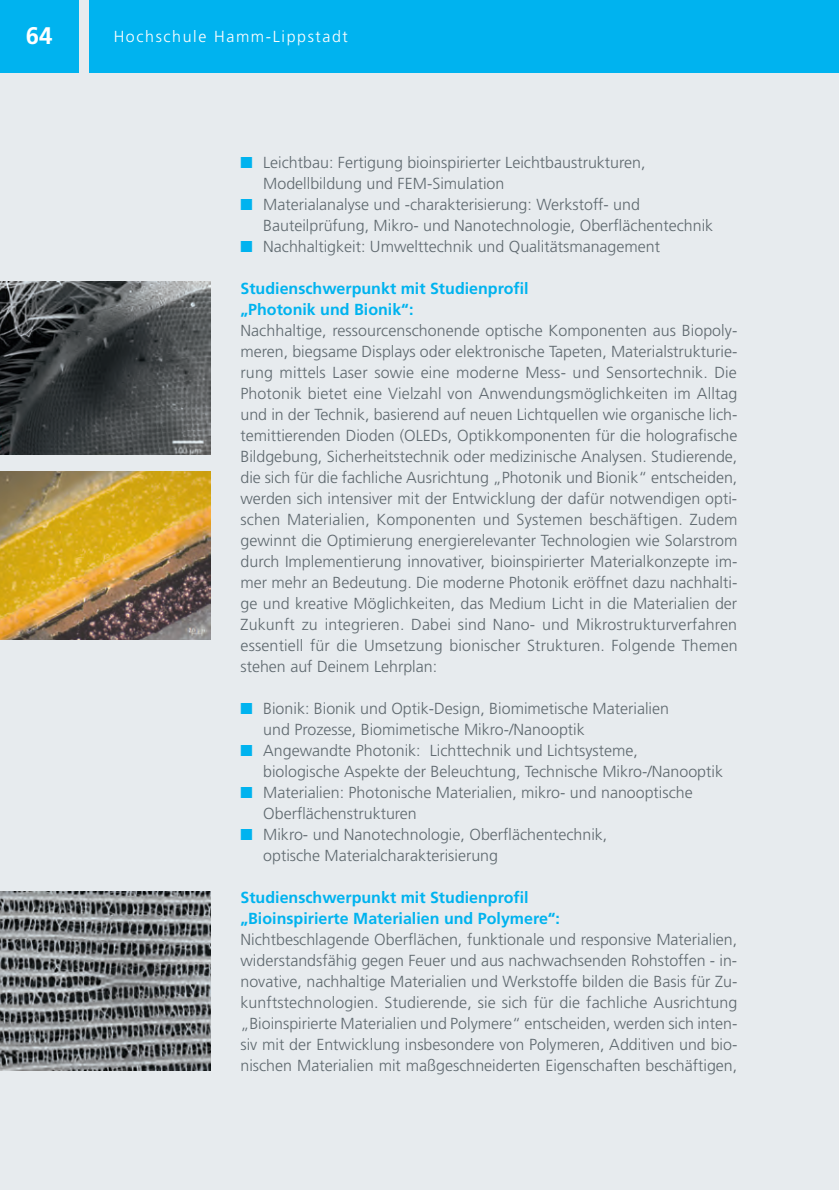
<style>
.page{position:relative;width:839px;height:1190px;background:#fff}
.page>*{position:absolute;margin:0;border:0;box-sizing:border-box;transform-origin:0 0}
.t1{font:700 24px "Frutiger LT Std";color:#fff}
.t2{font:300 16px/21px "Frutiger LT Std";color:#5f696f}
.t3{font:700 16px/21px "Frutiger LT Std";color:#00b3ef}
.t4{font:300 16px "Frutiger LT Std";letter-spacing:.1em;color:#fff}
.s1{color:#00b3ef}
</style>
<div class="page">
<div style="left:0;top:0;width:838px;height:1190px;background:#e7ebee"></div>
<div style="left:0;top:0;width:79px;height:73px;background:#00b3ef"></div>
<div style="left:89px;top:0;width:749px;height:73px;background:#00b3ef"></div>
<img style="left:0;top:281px;width:210px;height:173px">
<img style="left:0;top:471px;width:210px;height:168px">
<img style="left:0;top:891px;width:210px;height:179px">
<h1 class="t1" style="left:26px;top:21px;width:28px">64</h1>
<p class="t4" style="left:114px;top:27px;width:235px">Hochschule Hamm-Lippstadt</p>
<p class="t2" style="left:263px;top:152px;width:383px;text-indent:-23px"><span class="s1">■</span> Leichtbau: Fertigung bioinspirierter Leichtbaustrukturen,<br>Modellbildung und FEM-Simulation</p>
<p class="t2" style="left:263px;top:194px;width:451px;text-indent:-23px"><span class="s1">■</span> Materialanalyse und -charakterisierung: Werkstoff- und<br>Bauteilprüfung, Mikro- und Nanotechnologie, Oberflächentechnik</p>
<p class="t2" style="left:240px;top:236px;width:421px"><span class="s1">■</span> Nachhaltigkeit: Umwelttechnik und Qualitätsmanagement</p>
<p class="t3" style="left:240px;top:277px;width:289px">Studienschwerpunkt mit Studienprofil „Photonik und Bionik“:</p>
<p class="t2" style="left:240px;top:320px;width:498px;text-align:justify">Nachhaltige, ressourcenschonende optische Komponenten aus Biopoly&shy;meren, biegsame Displays oder elektronische Tapeten, Materialstrukturie&shy;rung mittels Laser sowie eine moderne Mess- und Sensortechnik. Die Photonik bietet eine Vielzahl von Anwendungsmöglichkeiten im Alltag und in der Technik, basierend auf neuen Lichtquellen wie organische lich&shy;temittierenden Dioden (OLEDs, Optikkomponenten für die holografische Bildgebung, Sicherheitstechnik oder medizinische Analysen. Studierende, die sich für die fachliche Ausrichtung „Photonik und Bionik“ entscheiden, werden sich intensiver mit der Entwicklung der dafür notwendigen opti&shy;schen Materialien, Komponenten und Systemen beschäftigen. Zudem gewinnt die Optimierung energierelevanter Technologien wie Solarstrom durch Implementierung innovativer, bioinspirierter Materialkonzepte im&shy;mer mehr an Bedeutung. Die moderne Photonik eröffnet dazu nachhalti&shy;ge und kreative Möglichkeiten, das Medium Licht in die Materialien der Zukunft zu integrieren. Dabei sind Nano- und Mikrostrukturverfahren essentiell für die Umsetzung bionischer Strukturen. Folgende Themen stehen auf Deinem Lehrplan:</p>
<p class="t2" style="left:263px;top:698px;width:407px;text-indent:-23px"><span class="s1">■</span> Bionik: Bionik und Optik-Design, Biomimetische Materialien und Prozesse, Biomimetische Mikro-/Nanooptik</p>
<p class="t2" style="left:263px;top:739px;width:461px;text-indent:-23px"><span class="s1">■</span> Angewandte Photonik: Lichttechnik und Lichtsysteme,<br>biologische Aspekte der Beleuchtung, Technische Mikro-/Nanooptik</p>
<p class="t2" style="left:263px;top:781px;width:431px;text-indent:-23px"><span class="s1">■</span> Materialien: Photonische Materialien, mikro- und nanooptische<br>Oberflächenstrukturen</p>
<p class="t2" style="left:263px;top:823px;width:345px;text-indent:-23px"><span class="s1">■</span> Mikro- und Nanotechnologie, Oberflächentechnik, optische Materialcharakterisierung</p>
<p class="t3" style="left:240px;top:886px;width:321px">Studienschwerpunkt mit Studienprofil „Bioinspirierte Materialien und Polymere“:</p>
<p class="t2" style="left:240px;top:928px;width:498px;text-align:justify">Nichtbeschlagende Oberflächen, funktionale und responsive Materialien, widerstandsfähig gegen Feuer und aus nachwachsenden Rohstoffen - in&shy;novative, nachhaltige Materialien und Werkstoffe bilden die Basis für Zu&shy;kunftstechnologien. Studierende, sie sich für die fachliche Ausrichtung „Bioinspirierte Materialien und Polymere“ entscheiden, werden sich inten&shy;siv mit der Entwicklung insbesondere von Polymeren, Additiven und bio&shy;nischen Materialien mit maßgeschneiderten Eigenschaften beschäftigen,</p>
</div>
